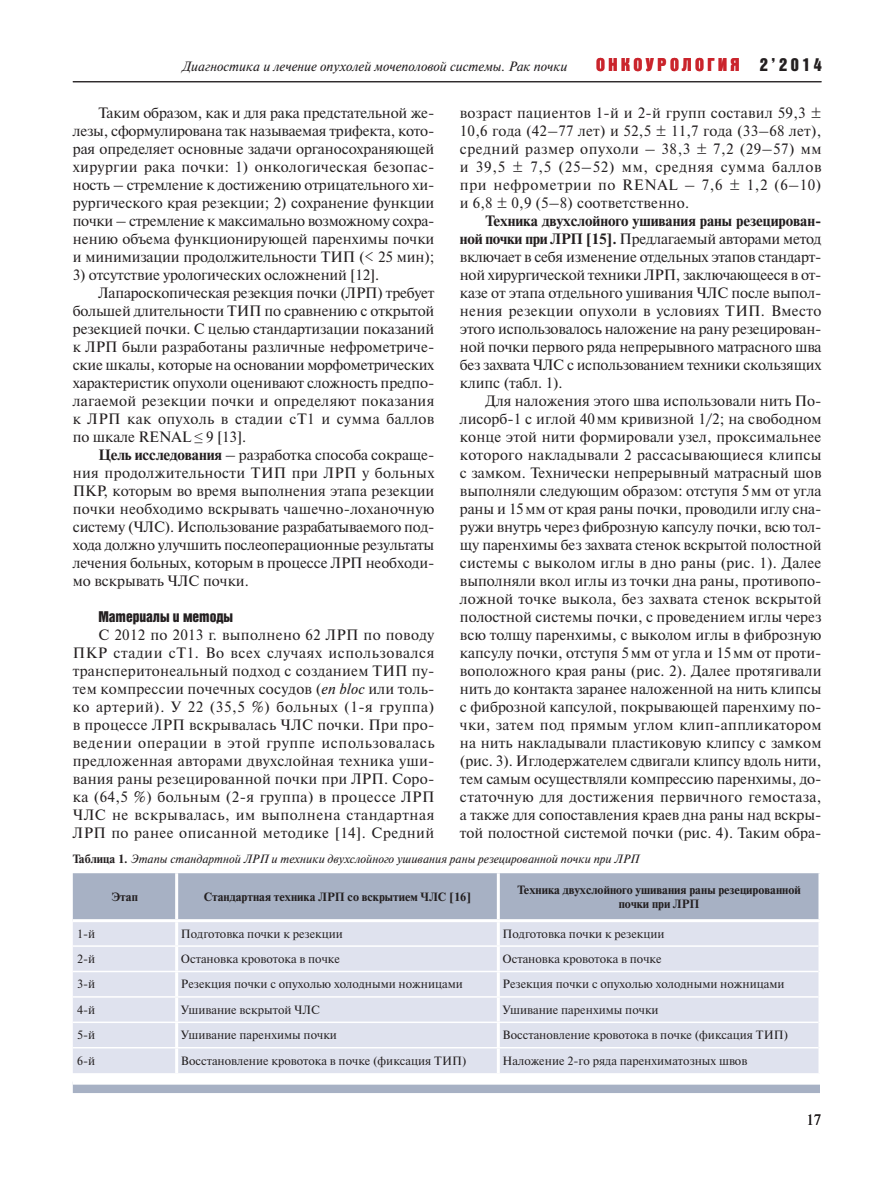
<style>
.page{position:relative;width:893px;height:1189px;background:#fff}
.page>*{position:absolute;margin:0;border:0;box-sizing:border-box;transform-origin:0 0}
.t1{font:18px "Bastion Kontrast Alt C";letter-spacing:.195em;color:#ca242c}
.t2{font:15px/18px "Newton C";letter-spacing:-.005em;color:#231f20;text-align:justify}
.t3{font:15px "Newton C";letter-spacing:.015em;color:#231f20}
.t4{font:15px "Newton C";letter-spacing:.02em;color:#231f20}
.t5{font:15px "Newton C";letter-spacing:.025em;color:#231f20}
.t6{font:15px "Bastion Kontrast Alt C";color:#231f20}
.t7{font:italic 13.5px "Newton C";color:#231f20}
.t8{font:12px "Newton C";color:#231f20}
.t9{font:700 12px/13.5px "Newton C";color:#231f20;text-align:center}
.t10{font:italic 12px "Newton C";color:#231f20}
.s1{color:#231f20}
.s2{font-family:"Times New Roman"}
.s3{font-weight:700}
.s4{font-style:italic}
.s5{font-weight:700;font-style:normal}
</style>
<div class="page">
<hr style="left:73px;top:81px;width:748px;height:1px;background:#231f20">
<svg style="left:73px;top:873px;width:747px;height:220px;background:#afb8c9"></svg>
<div style="left:73px;top:922px;width:745px;height:151px;background:#dfe2ee"></div>
<hr style="left:175px;top:873px;width:3px;height:46px;background:#fff">
<hr style="left:497px;top:873px;width:3px;height:46px;background:#fff">
<hr style="left:175px;top:922px;width:3px;height:23px;background:#fff">
<hr style="left:497px;top:922px;width:3px;height:23px;background:#fff">
<hr style="left:175px;top:947px;width:3px;height:23px;background:#fff">
<hr style="left:497px;top:947px;width:3px;height:23px;background:#fff">
<hr style="left:175px;top:972px;width:3px;height:24px;background:#fff">
<hr style="left:497px;top:972px;width:3px;height:24px;background:#fff">
<hr style="left:175px;top:997px;width:3px;height:24px;background:#fff">
<hr style="left:497px;top:997px;width:3px;height:24px;background:#fff">
<hr style="left:175px;top:1023px;width:3px;height:24px;background:#fff">
<hr style="left:497px;top:1023px;width:3px;height:24px;background:#fff">
<hr style="left:175px;top:1048px;width:3px;height:25px;background:#fff">
<hr style="left:497px;top:1048px;width:3px;height:25px;background:#fff">
<hr style="left:73px;top:945px;width:745px;height:2px;background:#fff">
<hr style="left:73px;top:970px;width:745px;height:2px;background:#fff">
<hr style="left:73px;top:996px;width:745px;height:1px;background:#fff">
<hr style="left:73px;top:1021px;width:745px;height:2px;background:#fff">
<hr style="left:73px;top:1047px;width:745px;height:1px;background:#fff">
<hr style="left:818px;top:922px;width:3px;height:24px;background:#fff">
<hr style="left:818px;top:946px;width:3px;height:25px;background:#fff">
<hr style="left:818px;top:971px;width:3px;height:26px;background:#fff">
<hr style="left:818px;top:997px;width:3px;height:25px;background:#fff">
<hr style="left:818px;top:1022px;width:3px;height:25px;background:#fff">
<hr style="left:818px;top:1047px;width:3px;height:26px;background:#fff">
<hr style="left:818px;top:873px;width:3px;height:46px;background:#fff">
<hr style="left:73px;top:919px;width:748px;height:3px;background:#fff">
<div style="left:73px;top:1078px;width:747px;height:6px;background:#fff"></div>
<p class="t1" style="left:596px;top:58px;width:227px">ОНКОУРОЛОГИЯ <span class="s1">2’2014</span></p>
<p class="t7" style="left:182px;top:61px;width:387px">Диагностика и лечение опухолей мочеполовой системы. Рак почки</p>
<p class="t2" style="left:73px;top:105px;width:363px;text-indent:26px">Таким образом, как и для рака предстательной же&shy;лезы, сформулирована так называемая трифекта, кото&shy;рая определяет основные задачи органосохраняющей хирургии рака почки: 1) онкологическая безопас&shy;ность – стремление к достижению отрицательного хи&shy;рургического края резекции; 2) сохранение функции почки – стремление к максимально возможному сохра&shy;нению объема функционирующей паренхимы почки и минимизации продолжительности ТИП (&lt; 25 мин);</p>
<p class="t2" style="left:73px;top:267px;width:308px">3) отсутствие урологических осложнений [12].</p>
<p class="t2" style="left:98px;top:285px;width:337px">Лапароскопическая резекция почки (ЛРП) требует</p>
<p class="t2" style="left:73px;top:303px;width:363px">большей длительности ТИП по сравнению с открытой</p>
<p class="t2" style="left:73px;top:321px;width:363px">резекцией почки. С целью стандартизации показаний</p>
<p class="t2" style="left:73px;top:339px;width:363px">к ЛРП были разработаны различные нефрометриче-</p>
<p class="t2" style="left:73px;top:357px;width:363px">ские шкалы, которые на основании морфометрических</p>
<p class="t2" style="left:73px;top:375px;width:363px">характеристик опухоли оценивают сложность предпо-</p>
<p class="t3" style="left:73px;top:395px;width:363px">лагаемой резекции почки и определяют показания</p>
<p class="t5" style="left:73px;top:413px;width:363px">к ЛРП как опухоль в стадии сТ1 и сумма баллов</p>
<p class="t2" style="left:73px;top:429px;width:175px">по шкале RENAL <span class="s2">≤</span> 9 [13].</p>
<p class="t2" style="left:98px;top:447px;width:337px"><span class="s3">Цель исследования</span> – разработка способа сокраще-</p>
<p class="t4" style="left:73px;top:467px;width:363px">ния продолжительности ТИП при ЛРП у больных</p>
<p class="t2" style="left:73px;top:483px;width:363px">ПКР, которым во время выполнения этапа резекции</p>
<p class="t2" style="left:73px;top:501px;width:363px">почки необходимо вскрывать чашечно-лоханочную</p>
<p class="t2" style="left:73px;top:519px;width:363px">систему (ЧЛС). Использование разрабатываемого под-</p>
<p class="t2" style="left:73px;top:537px;width:363px">хода должно улучшить послеоперационные результаты</p>
<p class="t2" style="left:73px;top:555px;width:363px">лечения больных, которым в процессе ЛРП необходи-</p>
<p class="t2" style="left:73px;top:573px;width:177px">мо вскрывать ЧЛС почки.</p>
<p class="t6" style="left:98px;top:611px;width:136px">Материалы и методы</p>
<p class="t2" style="left:73px;top:627px;width:363px;text-indent:26px">С 2012 по 2013 г. выполнено 62 ЛРП по поводу ПКР стадии сT1. Во всех случаях использовался трансперитонеальный подход с созданием ТИП пу&shy;тем компрессии почечных сосудов (<span class="s4">en bloc</span> или толь&shy;ко артерий). У 22 (35,5 %) больных (1-я группа) в процессе ЛРП вскрывалась ЧЛС почки. При про&shy;ведении операции в этой группе использовалась предложенная авторами двухслойная техника уши&shy;вания раны резецированной почки при ЛРП. Соро&shy;ка (64,5 %) больным (2-я группа) в процессе ЛРП ЧЛС не вскрывалась, им выполнена стандартная ЛРП по ранее описанной методике [14]. Средний</p>
<p class="t2" style="left:460px;top:105px;width:363px">возраст пациентов 1-й и 2-й групп составил 59,3 ± 10,6 года (42–77 лет) и 52,5 ± 11,7 года (33–68 лет), средний размер опухоли – 38,3 ± 7,2 (29–57) мм и 39,5 ± 7,5 (25–52) мм, средняя сумма баллов при нефрометрии по RENAL – 7,6 ± 1,2 (6–10) и 6,8 ± 0,9 (5–8) соответственно.</p>
<p class="t2" style="left:460px;top:213px;width:363px;text-indent:26px"><span class="s3">Техника двухслойного ушивания раны резецирован&shy;ной почки при ЛРП [15].</span> Предлагаемый авторами метод включает в себя изменение отдельных этапов стандарт&shy;ной хирургической техники ЛРП, заключающееся в от&shy;казе от этапа отдельного ушивания ЧЛС после выпол&shy;нения резекции опухоли в условиях ТИП. Вместо этого использовалось наложение на рану резецирован&shy;ной почки первого ряда непрерывного матрасного шва без захвата ЧЛС с использованием техники скользящих клипс (табл. 1).</p>
<p class="t2" style="left:460px;top:393px;width:363px;text-indent:26px">Для наложения этого шва использовали нить По&shy;лисорб-1 с иглой 40 мм кривизной 1/2; на свободном конце этой нити формировали узел, проксимальнее которого накладывали 2 рассасывающиеся клипсы с замком. Технически непрерывный матрасный шов выполняли следующим образом: отступя 5 мм от угла раны и 15 мм от края раны почки, проводили иглу сна&shy;ружи внутрь через фиброзную капсулу почки, всю тол&shy;щу паренхимы без захвата стенок вскрытой полостной системы с выколом иглы в дно раны (рис. 1). Далее выполняли вкол иглы из точки дна раны, противопо&shy;ложной точке выкола, без захвата стенок вскрытой полостной системы почки, с проведением иглы через всю толщу паренхимы, с выколом иглы в фиброзную капсулу почки, отступя 5 мм от угла и 15 мм от проти&shy;воположного края раны (рис. 2). Далее протягивали нить до контакта заранее наложенной на нить клипсы с фиброзной капсулой, покрывающей паренхиму по&shy;чки, затем под прямым углом клип-аппликатором на нить накладывали пластиковую клипсу с замком (рис. 3). Иглодержателем сдвигали клипсу вдоль нити, тем самым осуществляли компрессию паренхимы, до&shy;статочную для достижения первичного гемостаза, а также для сопоставления краев дна раны над вскры&shy;той полостной системой почки (рис. 4). Таким обра-</p>
<p class="t10" style="left:73px;top:854px;width:568px"><span class="s5">Таблица 1.</span> Этапы стандартной ЛРП и техники двухслойного ушивания раны резецированной почки при ЛРП</p>
<p class="t9" style="left:111px;top:891px;width:28px">Этап</p>
<p class="t9" style="left:204px;top:891px;width:269px">Стандартная техника ЛРП со вскрытием ЧЛС [16]</p>
<p class="t9" style="left:517px;top:884px;width:285px">Техника двухслойного ушивания раны резецированной почки при ЛРП</p>
<p class="t8" style="left:77px;top:929px;width:20px">1-й</p>
<p class="t8" style="left:181px;top:929px;width:163px">Подготовка почки к резекции</p>
<p class="t8" style="left:502px;top:929px;width:163px">Подготовка почки к резекции</p>
<p class="t8" style="left:77px;top:954px;width:20px">2-й</p>
<p class="t8" style="left:181px;top:954px;width:161px">Остановка кровотока в почке</p>
<p class="t8" style="left:502px;top:954px;width:161px">Остановка кровотока в почке</p>
<p class="t8" style="left:77px;top:980px;width:20px">3-й</p>
<p class="t8" style="left:181px;top:980px;width:283px">Резекция почки с опухолью холодными ножницами</p>
<p class="t8" style="left:502px;top:980px;width:283px">Резекция почки с опухолью холодными ножницами</p>
<p class="t8" style="left:77px;top:1005px;width:20px">4-й</p>
<p class="t8" style="left:181px;top:1005px;width:140px">Ушивание вскрытой ЧЛС</p>
<p class="t8" style="left:502px;top:1005px;width:157px">Ушивание паренхимы почки</p>
<p class="t8" style="left:77px;top:1031px;width:20px">5-й</p>
<p class="t8" style="left:181px;top:1031px;width:157px">Ушивание паренхимы почки</p>
<p class="t8" style="left:502px;top:1031px;width:287px">Восстановление кровотока в почке (фиксация ТИП)</p>
<p class="t8" style="left:77px;top:1056px;width:20px">6-й</p>
<p class="t8" style="left:181px;top:1056px;width:287px">Восстановление кровотока в почке (фиксация ТИП)</p>
<p class="t8" style="left:502px;top:1056px;width:246px">Наложение 2-го ряда паренхиматозных швов</p>
<p class="t2" style="left:806px;top:1112px;width:16px">17</p>
</div>
